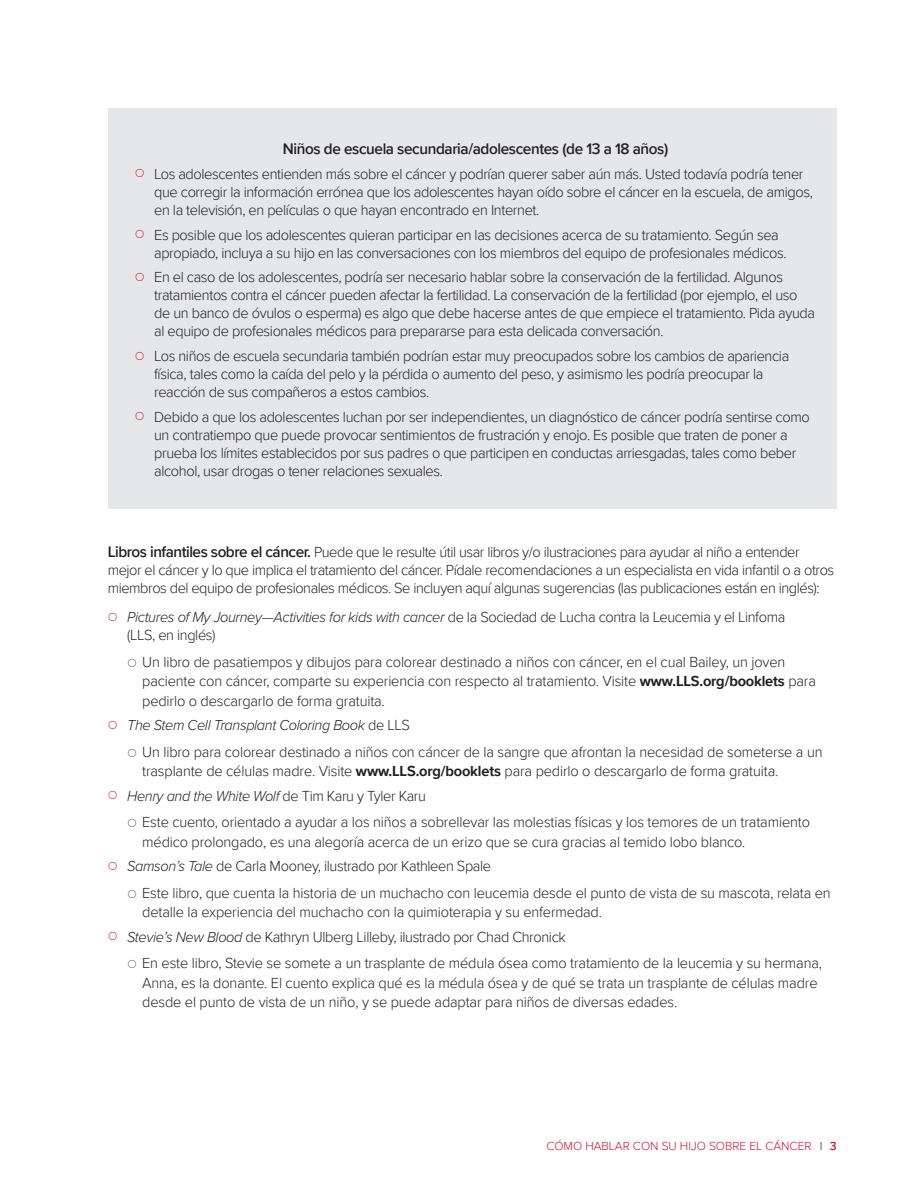
<style>
.page{position:relative;width:918px;height:1188px;background:#fff}
.page>*{position:absolute;margin:0;border:0;box-sizing:border-box;transform-origin:0 0}
.Bold_centered_hed{font:600 15.75px "Proxima Nova";letter-spacing:-.025em;color:#231f20}
.Body_text{font:300 15px/18px "Proxima Nova";letter-spacing:-.025em;color:#231f20}
.t1{font:italic 300 15px "Proxima Nova";letter-spacing:-.025em;color:#231f20}
.t2{font:300 12px "Proxima Nova";color:#d30d2b}
.s1{font-weight:600;font-size:15.75px}
.s2{font-style:italic}
.s3{font-weight:700}
.s4{font-style:normal}
.s5{font-weight:600;color:#808285}
.s6{font-weight:600}
</style>
<div class="page">
<div style="left:108px;top:108px;width:729px;height:401px;background:#e6e7e9"></div>
<p class="Bold_centered_hed" style="left:283px;top:137px;width:387px">Niños de escuela secundaria/adolescentes (de 13 a 18 años)</p>
<p class="Body_text" style="left:154px;top:164px;width:660px">Los adolescentes entienden más sobre el cáncer y podrían querer saber aún más. Usted todavía podría tener que corregir la información errónea que los adolescentes hayan oído sobre el cáncer en la escuela, de amigos, en la televisión, en películas o que hayan encontrado en Internet.</p>
<p class="Body_text" style="left:154px;top:225px;width:634px">Es posible que los adolescentes quieran participar en las decisiones acerca de su tratamiento. Según sea apropiado, incluya a su hijo en las conversaciones con los miembros del equipo de profesionales médicos.</p>
<p class="Body_text" style="left:154px;top:268px;width:663px">En el caso de los adolescentes, podría ser necesario hablar sobre la conservación de la fertilidad. Algunos tratamientos contra el cáncer pueden afectar la fertilidad. La conservación de la fertilidad (por ejemplo, el uso de un banco de óvulos o esperma) es algo que debe hacerse antes de que empiece el tratamiento. Pida ayuda al equipo de profesionales médicos para prepararse para esta delicada conversación.</p>
<p class="Body_text" style="left:154px;top:346px;width:637px">Los niños de escuela secundaria también podrían estar muy preocupados sobre los cambios de apariencia física, tales como la caída del pelo y la pérdida o aumento del peso, y asimismo les podría preocupar la reacción de sus compañeros a estos cambios.</p>
<p class="Body_text" style="left:154px;top:407px;width:657px">Debido a que los adolescentes luchan por ser independientes, un diagnóstico de cáncer podría sentirse como un contratiempo que puede provocar sentimientos de frustración y enojo. Es posible que traten de poner a prueba los límites establecidos por sus padres o que participen en conductas arriesgadas, tales como beber alcohol, usar drogas o tener relaciones sexuales.</p>
<p class="Body_text" style="left:108px;top:542px;width:728px"><span class="s1">Libros infantiles sobre el cáncer.</span> Puede que le resulte útil usar libros y/o ilustraciones para ayudar al niño a entender mejor el cáncer y lo que implica el tratamiento del cáncer. Pídale recomendaciones a un especialista en vida infantil o a otros miembros del equipo de profesionales médicos. Se incluyen aquí algunas sugerencias (las publicaciones están en inglés):</p>
<p class="Body_text" style="left:127px;top:608px;width:660px"><span class="s2">Pictures of My Journey</span>—<span class="s2">Activities for kids with cancer</span> de la Sociedad de Lucha contra la Leucemia y el Linfoma (LLS, en inglés)</p>
<p class="Body_text" style="left:142px;top:651px;width:675px;line-height:19.5px">Un libro de pasatiempos y dibujos para colorear destinado a niños con cáncer, en el cual Bailey, un joven paciente con cáncer, comparte su experiencia con respecto al tratamiento. Visite <span class="s3">www.LLS.org/booklets</span> para pedirlo o descargarlo de forma gratuita.</p>
<p class="t1" style="left:127px;top:714px;width:284px">The Stem Cell Transplant Coloring Book <span class="s4">de LLS</span></p>
<p class="Body_text" style="left:142px;top:741px;width:682px;line-height:19.5px">Un libro para colorear destinado a niños con cáncer de la sangre que afrontan la necesidad de someterse a un trasplante de células madre. Visite <span class="s3">www.LLS.org/booklets</span> para pedirlo o descargarlo de forma gratuita.</p>
<p class="t1" style="left:127px;top:785px;width:300px">Henry and the White Wolf <span class="s4">de Tim Karu y Tyler Karu</span></p>
<p class="Body_text" style="left:142px;top:812px;width:669px;line-height:19.5px">Este cuento, orientado a ayudar a los niños a sobrellevar las molestias físicas y los temores de un tratamiento médico prolongado, es una alegoría acerca de un erizo que se cura gracias al temido lobo blanco.</p>
<p class="Body_text" style="left:127px;top:857px;width:366px"><span class="s2">Samson’s Tale</span> de Carla Mooney, ilustrado por Kathleen Spale</p>
<p class="Body_text" style="left:142px;top:882px;width:690px;line-height:19.5px">Este libro, que cuenta la historia de un muchacho con leucemia desde el punto de vista de su mascota, relata en detalle la experiencia del muchacho con la quimioterapia y su enfermedad.</p>
<p class="Body_text" style="left:127px;top:927px;width:440px"><span class="s2">Stevie’s New Blood</span> de Kathryn Ulberg Lilleby, ilustrado por Chad Chronick</p>
<p class="Body_text" style="left:142px;top:953px;width:681px;line-height:19.5px">En este libro, Stevie se somete a un trasplante de médula ósea como tratamiento de la leucemia y su hermana,<br>Anna, es la donante. El cuento explica qué es la médula ósea y de qué se trata un trasplante de células madre desde el punto de vista de un niño, y se puede adaptar para niños de diversas edades.</p>
<p class="t2" style="left:546px;top:1137px;width:292px">CÓMO HABLAR CON SU HIJO SOBRE EL CÁNCER <span class="s5">l</span> <span class="s6">3</span></p>
</div>
